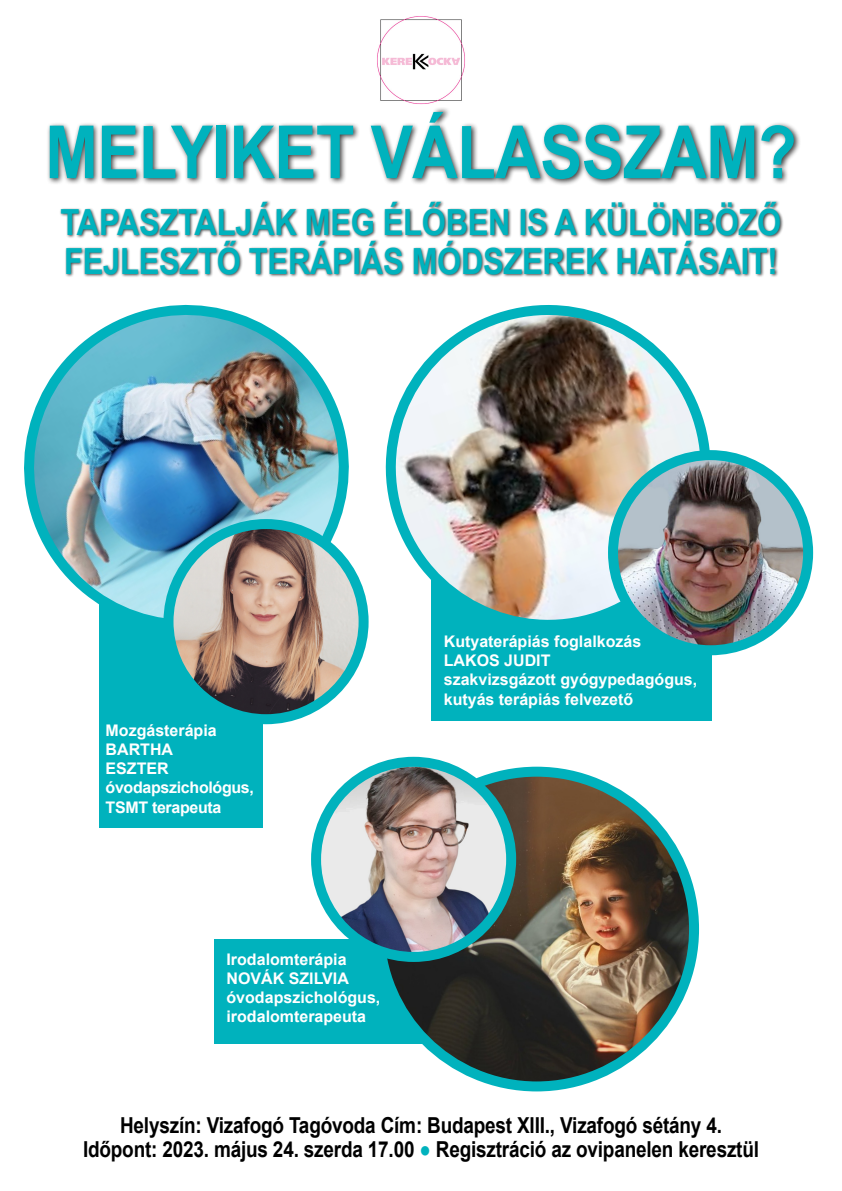
<style>
.page{position:relative;width:842px;height:1191px;background:#fff}
.page>*{position:absolute;margin:0;border:0;box-sizing:border-box;transform-origin:0 0}
.t1{font:700 73.3px "Arial";letter-spacing:-.01em;color:#00b2bd;scale:.86 1}
.t2{font:700 36px/39px "Arial";letter-spacing:-.01em;color:#00b2bd;scale:.86 1}
.t3{font:700 22px/24px "Arial";letter-spacing:-.01em;color:#000;text-align:center;scale:.86 1}
.t4{font:700 16px/19.2px "Arial";color:#fff}
.t5{font:700 16px/19.2px "Arial";letter-spacing:-.02em;color:#fff}
.s1{color:#00b2bd}
</style>
<div class="page">
<div style="left:99px;top:560px;width:163px;height:268px;background:#00b2bd"></div>
<div style="left:214px;top:938px;width:239px;height:105px;background:#00b2bd"></div>
<div style="left:431px;top:572px;width:281px;height:149px;background:#00b2bd"></div>
<div style="left:46px;top:107px;width:755px;height:80px;background:#000;opacity:.75"></div>
<div style="left:59px;top:200px;width:725px;height:78px;background:#000;opacity:.75"></div>
<img style="left:377px;top:16px;width:88px;height:88px">
<img style="left:385px;top:305px;width:338px;height:315px">
<img style="left:613px;top:455px;width:195px;height:195px;border-radius:98px">
<div style="left:608px;top:450px;width:205px;height:205px;border:10px solid #00b2bd;border-radius:50%"></div>
<img style="left:379px;top:771px;width:315px;height:311px">
<div style="left:374px;top:766px;width:325px;height:325px;border:10px solid #00b2bd;border-radius:50%"></div>
<img style="left:316px;top:762px;width:195px;height:195px;border-radius:98px">
<div style="left:311px;top:757px;width:205px;height:205px;border:10px solid #00b2bd;border-radius:50%"></div>
<img style="left:24px;top:304px;width:341px;height:314px">
<img style="left:168px;top:524px;width:196px;height:195px;border-radius:98px">
<div style="left:163px;top:519px;width:206px;height:205px;border:10px solid #00b2bd;border-radius:50%"></div>
<h1 class="t1" style="left:45px;top:104px;width:875px">MELYIKET VÁLASSZAM?</h1>
<h2 class="t2" style="left:61px;top:204px;width:839px">TAPASZTALJÁK MEG ÉLŐBEN IS A KÜLÖNBÖZŐ<br>FEJLESZTŐ TERÁPIÁS MÓDSZEREK HATÁSAIT!</h2>
<p class="t5" style="left:106px;top:721px;width:150px">Mozgásterápia<br>BARTHA<br>ESZTER óvodapszichológus,<br>TSMT terapeuta</p>
<p class="t4" style="left:227px;top:950px;width:155px">Irodalomterápia<br>NOVÁK SZILVIA óvodapszichológus, irodalomterapeuta</p>
<p class="t4" style="left:444px;top:632px;width:255px">Kutyaterápiás foglalkozás<br>LAKOS JUDIT<br>szakvizsgázott gyógypedagógus, kutyás terápiás felvezető</p>
<h3 class="t3" style="left:83px;top:1114px;width:788px">Helyszín: Vizafogó Tagóvoda Cím: Budapest XIII., Vizafogó sétány 4.<br>Időpont: 2023. május 24. szerda 17.00 <span class="s1">●</span> Regisztráció az ovipanelen keresztül</h3>
</div>
